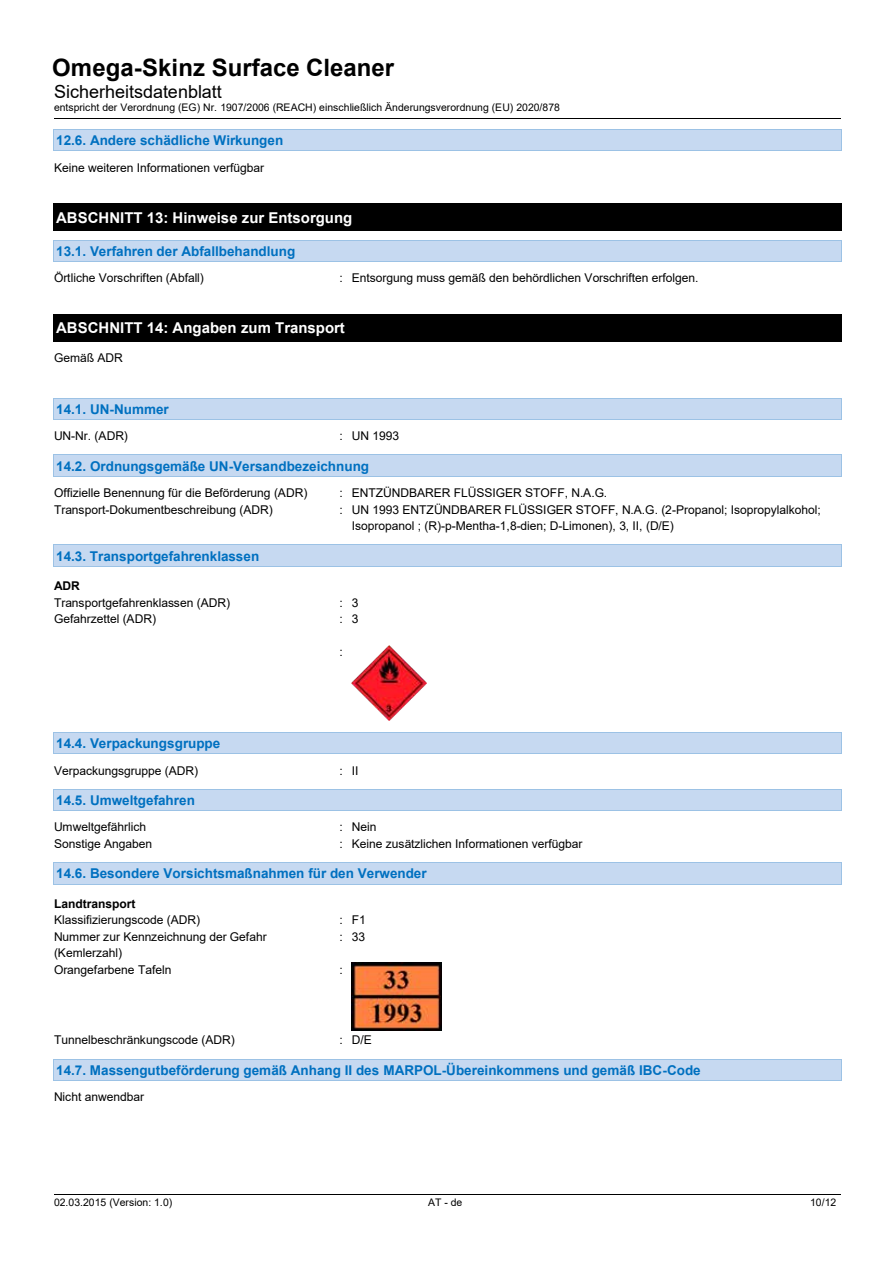
<style>
.page{position:relative;width:893px;height:1263px;background:#fff}
.page>*{position:absolute;margin:0;border:0;box-sizing:border-box;transform-origin:0 0}
.t1{font:700 24px "Arial";color:#000}
.t2{font:18px "Arial";color:#000}
.t3{font:700 15px "Arial";color:#fff}
.t4{font:700 13.5px "Arial";color:#0070c0}
.t5{font:12px/16.5px "Arial";letter-spacing:-.005em;color:#000}
.t6{font:700 12px "Arial";color:#000}
.t7{font:10.5px "Arial";color:#000}
</style>
<div class="page">
<hr style="left:54px;top:118px;width:787px;height:1px;background:#000">
<hr style="left:54px;top:1194px;width:264px;height:1px;background:#000">
<hr style="left:318px;top:1194px;width:259px;height:1px;background:#000">
<hr style="left:578px;top:1194px;width:263px;height:1px;background:#000">
<div style="left:54px;top:129px;width:787px;height:22px;background:#c6d9f1"></div>
<hr style="left:54px;top:129px;width:787px;height:1px;background:#9cc2e5">
<hr style="left:54px;top:151px;width:787px;height:1px;background:#9cc2e5">
<svg style="left:841px;top:129px;width:1px;height:22px"></svg>
<div style="left:54px;top:204px;width:787px;height:26px;background:#000"></div>
<hr style="left:54px;top:230px;width:787px;height:1px;background:#000">
<svg style="left:841px;top:204px;width:1px;height:27px"></svg>
<div style="left:54px;top:240px;width:787px;height:21px;background:#c6d9f1"></div>
<hr style="left:54px;top:240px;width:787px;height:1px;background:#9cc2e5">
<hr style="left:54px;top:261px;width:787px;height:1px;background:#9cc2e5">
<svg style="left:841px;top:240px;width:1px;height:22px"></svg>
<div style="left:54px;top:315px;width:787px;height:26px;background:#000"></div>
<hr style="left:54px;top:314px;width:787px;height:1px;background:#000">
<hr style="left:54px;top:341px;width:787px;height:1px;background:#000">
<svg style="left:841px;top:314px;width:1px;height:28px"></svg>
<div style="left:54px;top:398px;width:787px;height:21px;background:#c6d9f1"></div>
<hr style="left:54px;top:398px;width:787px;height:1px;background:#9cc2e5">
<hr style="left:54px;top:419px;width:787px;height:1px;background:#9cc2e5">
<svg style="left:841px;top:398px;width:1px;height:22px"></svg>
<div style="left:54px;top:455px;width:787px;height:21px;background:#c6d9f1"></div>
<hr style="left:54px;top:455px;width:787px;height:1px;background:#9cc2e5">
<hr style="left:54px;top:476px;width:787px;height:1px;background:#9cc2e5">
<svg style="left:841px;top:455px;width:1px;height:22px"></svg>
<div style="left:54px;top:545px;width:787px;height:21px;background:#c6d9f1"></div>
<hr style="left:54px;top:545px;width:787px;height:1px;background:#9cc2e5">
<hr style="left:54px;top:566px;width:787px;height:1px;background:#9cc2e5">
<svg style="left:841px;top:545px;width:1px;height:22px"></svg>
<div style="left:54px;top:732px;width:787px;height:22px;background:#c6d9f1"></div>
<hr style="left:54px;top:732px;width:787px;height:1px;background:#9cc2e5">
<hr style="left:54px;top:754px;width:787px;height:1px;background:#9cc2e5">
<svg style="left:841px;top:732px;width:1px;height:22px"></svg>
<div style="left:54px;top:789px;width:787px;height:21px;background:#c6d9f1"></div>
<hr style="left:54px;top:789px;width:787px;height:1px;background:#9cc2e5">
<hr style="left:54px;top:810px;width:787px;height:1px;background:#9cc2e5">
<svg style="left:841px;top:789px;width:1px;height:22px"></svg>
<div style="left:54px;top:863px;width:787px;height:21px;background:#c6d9f1"></div>
<hr style="left:54px;top:862px;width:787px;height:1px;background:#9cc2e5">
<hr style="left:54px;top:884px;width:787px;height:1px;background:#9cc2e5">
<svg style="left:841px;top:862px;width:1px;height:23px"></svg>
<div style="left:54px;top:1059px;width:787px;height:21px;background:#c6d9f1"></div>
<hr style="left:54px;top:1059px;width:787px;height:1px;background:#9cc2e5">
<hr style="left:54px;top:1080px;width:787px;height:1px;background:#9cc2e5">
<svg style="left:841px;top:1059px;width:1px;height:22px"></svg>
<img style="left:352px;top:645px;width:75px;height:75px">
<img style="left:352px;top:963px;width:90px;height:67px">
<h1 class="t1" style="left:52px;top:50px;width:343px">Omega-Skinz Surface Cleaner</h1>
<h2 class="t2" style="left:54px;top:79px;width:169px">Sicherheitsdatenblatt</h2>
<p class="t7" style="left:54px;top:100px;width:508px">entspricht der Verordnung (EG) Nr. 1907/2006 (REACH) einschließlich Änderungsverordnung (EU) 2020/878</p>
<p class="t4" style="left:56px;top:131px;width:229px">12.6. Andere schädliche Wirkungen</p>
<p class="t5" style="left:54px;top:159px;width:212px">Keine weiteren Informationen verfügbar</p>
<p class="t3" style="left:56px;top:207px;width:298px">ABSCHNITT 13: Hinweise zur Entsorgung</p>
<p class="t4" style="left:56px;top:242px;width:241px">13.1. Verfahren der Abfallbehandlung</p>
<p class="t5" style="left:54px;top:270px;width:151px">Örtliche Vorschriften (Abfall)</p>
<p class="t5" style="left:339px;top:270px;width:361px">: Entsorgung muss gemäß den behördlichen Vorschriften erfolgen.</p>
<p class="t3" style="left:56px;top:318px;width:290px">ABSCHNITT 14: Angaben zum Transport</p>
<p class="t5" style="left:54px;top:349px;width:70px">Gemäß ADR</p>
<p class="t4" style="left:56px;top:400px;width:114px">14.1. UN-Nummer</p>
<p class="t5" style="left:54px;top:428px;width:75px">UN-Nr. (ADR)</p>
<p class="t5" style="left:339px;top:428px;width:61px">: UN 1993</p>
<p class="t4" style="left:56px;top:456px;width:314px">14.2. Ordnungsgemäße UN-Versandbezeichnung</p>
<p class="t5" style="left:54px;top:485px;width:255px">Offizielle Benennung für die Beförderung (ADR)</p>
<p class="t5" style="left:339px;top:485px;width:269px">: ENTZÜNDBARER FLÜSSIGER STOFF, N.A.G.</p>
<p class="t5" style="left:54px;top:501px;width:220px">Transport-Dokumentbeschreibung (ADR)</p>
<p class="t5" style="left:352px;top:501px;width:471px;text-indent:-12px">: UN 1993 ENTZÜNDBARER FLÜSSIGER STOFF, N.A.G. (2-Propanol; Isopropylalkohol;<br>Isopropanol ; (R)-p-Mentha-1,8-dien; D-Limonen), 3, II, (D/E)</p>
<p class="t4" style="left:56px;top:546px;width:205px">14.3. Transportgefahrenklassen</p>
<p class="t6" style="left:54px;top:578px;width:28px">ADR</p>
<p class="t5" style="left:54px;top:594px;width:178px">Transportgefahrenklassen (ADR)</p>
<p class="t5" style="left:339px;top:594px;width:21px">: 3</p>
<p class="t5" style="left:54px;top:611px;width:104px">Gefahrzettel (ADR)</p>
<p class="t5" style="left:339px;top:611px;width:21px">: 3</p>
<p class="t5" style="left:339px;top:644px;width:5px">:</p>
<p class="t4" style="left:56px;top:734px;width:166px">14.4. Verpackungsgruppe</p>
<p class="t5" style="left:54px;top:762px;width:146px">Verpackungsgruppe (ADR)</p>
<p class="t5" style="left:339px;top:762px;width:21px">: II</p>
<p class="t4" style="left:56px;top:790px;width:140px">14.5. Umweltgefahren</p>
<p class="t5" style="left:54px;top:819px;width:94px">Umweltgefährlich</p>
<p class="t5" style="left:339px;top:819px;width:39px">: Nein</p>
<p class="t5" style="left:54px;top:835px;width:100px">Sonstige Angaben</p>
<p class="t5" style="left:339px;top:835px;width:245px">: Keine zusätzlichen Informationen verfügbar</p>
<p class="t4" style="left:56px;top:864px;width:372px">14.6. Besondere Vorsichtsmaßnahmen für den Verwender</p>
<p class="t6" style="left:54px;top:895px;width:83px">Landtransport</p>
<p class="t5" style="left:54px;top:912px;width:148px">Klassifizierungscode (ADR)</p>
<p class="t5" style="left:339px;top:912px;width:28px">: F1</p>
<p class="t5" style="left:54px;top:928px;width:214px">Nummer zur Kennzeichnung der Gefahr (Kemlerzahl)</p>
<p class="t5" style="left:339px;top:928px;width:27px">: 33</p>
<p class="t5" style="left:54px;top:961px;width:119px">Orangefarbene Tafeln</p>
<p class="t5" style="left:339px;top:961px;width:5px">:</p>
<p class="t5" style="left:54px;top:1032px;width:182px">Tunnelbeschränkungscode (ADR)</p>
<p class="t5" style="left:339px;top:1032px;width:34px">: D/E</p>
<p class="t4" style="left:56px;top:1060px;width:646px">14.7. Massengutbeförderung gemäß Anhang II des MARPOL-Übereinkommens und gemäß IBC-Code</p>
<p class="t5" style="left:54px;top:1088px;width:92px">Nicht anwendbar</p>
<p class="t7" style="left:54px;top:1195px;width:120px">02.03.2015 (Version: 1.0)</p>
<p class="t7" style="left:428px;top:1195px;width:36px">AT - de</p>
<p class="t7" style="left:810px;top:1195px;width:28px">10/12</p>
</div>
